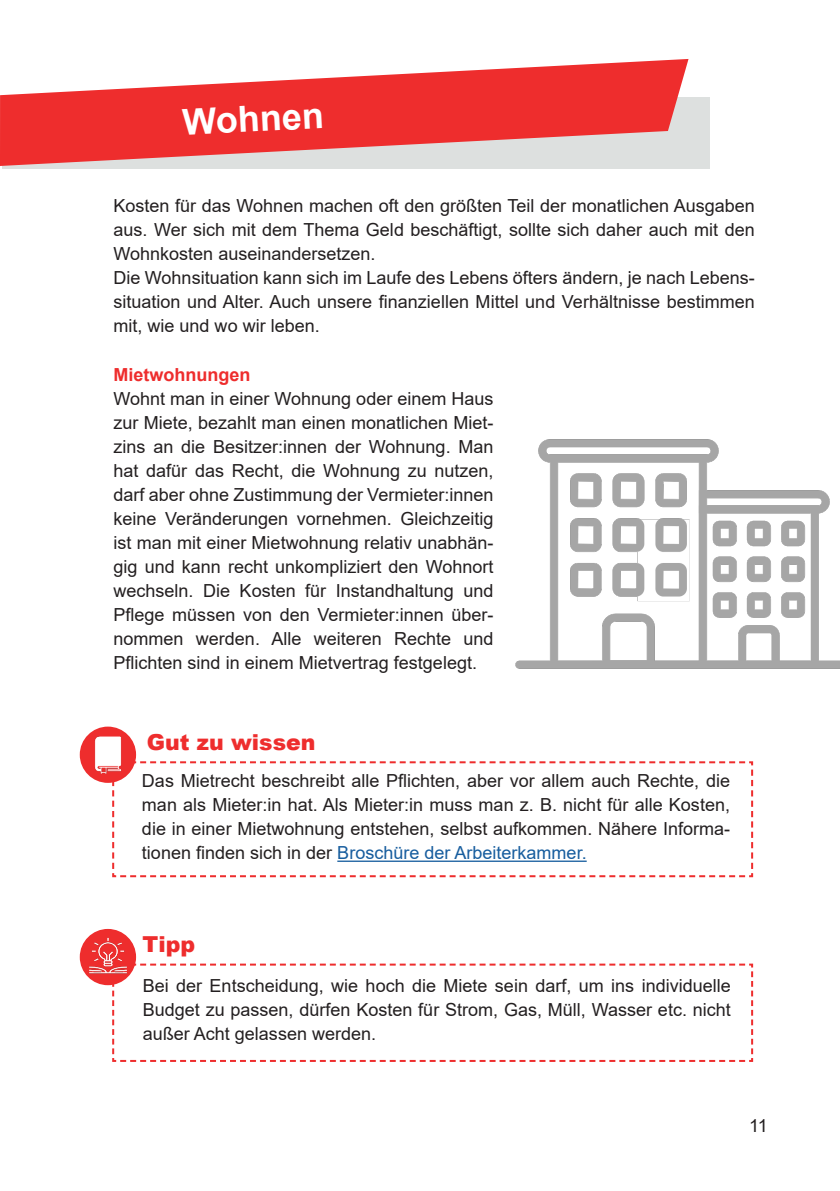
<style>
.page{position:relative;width:840px;height:1191px;background:#fff}
.page>*{position:absolute;margin:0;border:0;box-sizing:border-box;transform-origin:0 0}
.t1{font:700 36px "Arial";color:#fff}
.t2{font:900 22px "Arial";color:#ee2d2d}
.t3{font:18px/24px "Arial";color:#231f20;text-align:justify}
.t4{font:700 18px "Arial";color:#ee2d2d}
.s1{color:#175d9e}
</style>
<div class="page">
<div style="left:2px;top:97px;width:707px;height:72px;background:#dde0df"></div>
<svg style="left:0;top:59px;width:688px;height:107px;fill:#ee2d2d"></svg>
<svg style="left:112px;top:760px;width:641px;height:118px"></svg>
<hr style="left:337px;top:860px;width:249px;height:2px;background:#175d9e">
<svg style="left:112px;top:962px;width:641px;height:100px"></svg>
<img style="left:515px;top:439px;width:324px;height:230px">
<div style="left:80px;top:929px;width:56px;height:56px;background:#ee2d2d;border-radius:50%"></div>
<img style="left:86px;top:933px;width:44px;height:44px">
<div style="left:80px;top:726px;width:56px;height:57px;background:#ee2d2d;border-radius:50%"></div>
<img style="left:86px;top:732px;width:44px;height:45px">
<p class="t1" style="left:181px;top:97px;width:143px;rotate:-3deg">Wohnen</p>
<p class="t3" style="left:113px;top:193px;width:642px">Kosten für das Wohnen machen oft den größten Teil der monatlichen Ausgaben aus. Wer sich mit dem Thema Geld beschäftigt, sollte sich daher auch mit den Wohnkosten auseinandersetzen.</p>
<p class="t3" style="left:113px;top:265px;width:642px">Die Wohnsituation kann sich im Laufe des Lebens öfters ändern, je nach Lebens&shy;situation und Alter. Auch unsere finanziellen Mittel und Verhältnisse bestimmen mit, wie und wo wir leben.</p>
<p class="t4" style="left:113px;top:362px;width:138px">Mietwohnungen</p>
<p class="t3" style="left:113px;top:386px;width:381px">Wohnt man in einer Wohnung oder einem Haus zur Miete, bezahlt man einen monatlichen Miet&shy;zins an die Besitzer:innen der Wohnung. Man hat dafür das Recht, die Wohnung zu nutzen, darf aber ohne Zustimmung der Vermieter:innen keine Veränderungen vornehmen. Gleichzeitig ist man mit einer Mietwohnung relativ unabhän&shy;gig und kann recht unkompliziert den Wohnort wechseln. Die Kosten für Instandhaltung und Pflege müssen von den Vermieter:innen über&shy;nommen werden. Alle weiteren Rechte und Pflichten sind in einem Mietvertrag festgelegt.</p>
<p class="t2" style="left:147px;top:726px;width:170px">Gut zu wissen</p>
<p class="t3" style="left:142px;top:769px;width:589px">Das Mietrecht beschreibt alle Pflichten, aber vor allem auch Rechte, die man als Mieter:in hat. Als Mieter:in muss man z. B. nicht für alle Kosten, die in einer Mietwohnung entstehen, selbst aufkommen. Nähere Informa&shy;tionen finden sich in der <span class="s1">Broschüre der Arbeiterkammer.</span></p>
<p class="t2" style="left:142px;top:928px;width:54px">Tipp</p>
<p class="t3" style="left:143px;top:974px;width:589px">Bei der Entscheidung, wie hoch die Miete sein darf, um ins individuelle Budget zu passen, dürfen Kosten für Strom, Gas, Müll, Wasser etc. nicht außer Acht gelassen werden.</p>
<p class="t3" style="left:748px;top:1113px;width:20px">11</p>
</div>
